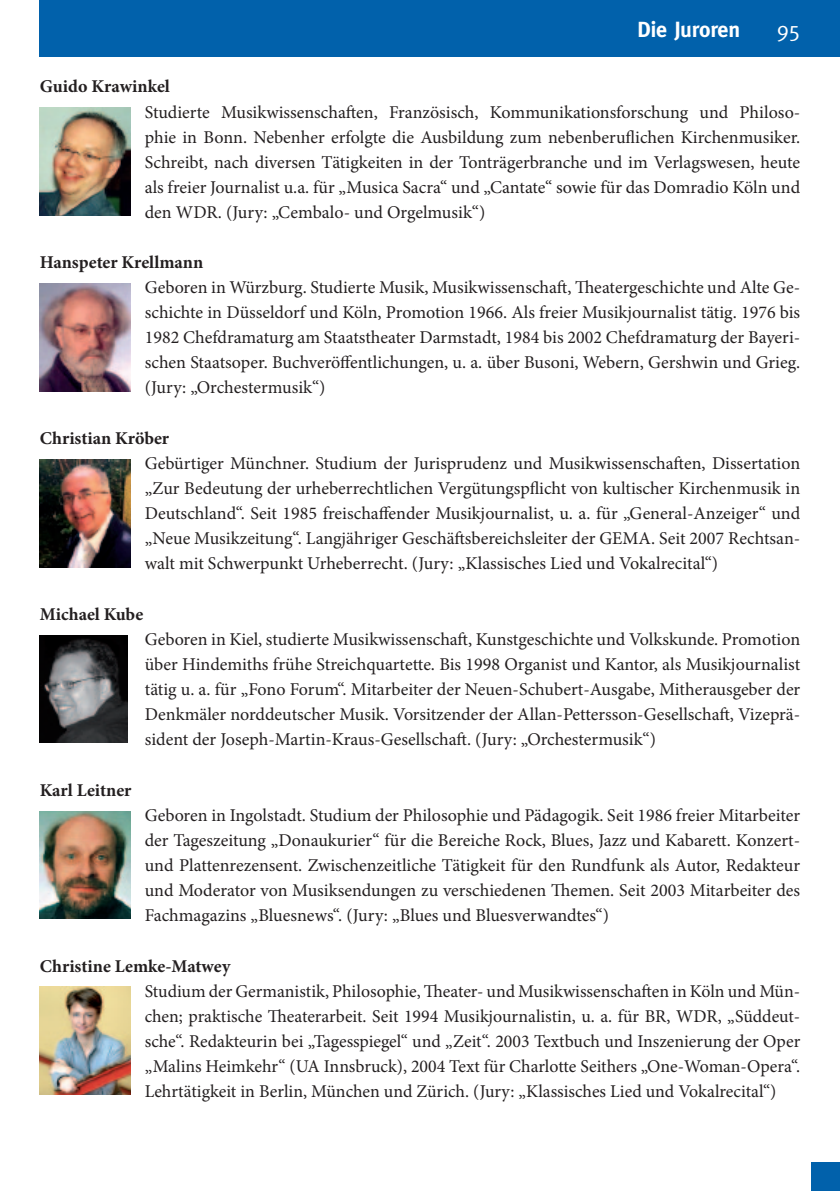
<style>
.page{position:relative;width:840px;height:1191px;background:#fff}
.page>*{position:absolute;margin:0;border:0;box-sizing:border-box;transform-origin:0 0}
.t1{font:700 22px "Meta";letter-spacing:-.005em;color:#fff}
.t2{font:22px "Meta";color:#fff}
.t3{font:18px/25px "Minion Pro";color:#231f20;text-align:justify}
.t4{font:700 18px "Minion Pro";color:#231f20}
</style>
<div class="page">
<div style="left:40px;top:0;width:799px;height:57px;background:#0161ab"></div>
<div style="left:811px;top:1162px;width:28px;height:29px;background:#0161ab"></div>
<img style="left:40px;top:108px;width:90px;height:107px">
<img style="left:40px;top:283px;width:90px;height:108px">
<img style="left:40px;top:459px;width:90px;height:108px">
<img style="left:40px;top:635px;width:88px;height:108px">
<img style="left:40px;top:811px;width:90px;height:107px">
<img style="left:40px;top:986px;width:90px;height:108px">
<p class="t1" style="left:637px;top:16px;width:104px">Die Juroren</p>
<p class="t2" style="left:776px;top:16px;width:25px">95</p>
<p class="t4" style="left:40px;top:74px;width:132px">Guido Krawinkel</p>
<p class="t3" style="left:145px;top:99px;width:656px">Studierte Musikwissenschaften, Französisch, Kommunikationsforschung und Philoso&shy;phie in Bonn. Nebenher erfolgte die Ausbildung zum nebenberuflichen Kirchenmusiker.<br>Schreibt, nach diversen Tätigkeiten in der Tonträgerbranche und im Verlagswesen, heute als freier Journalist u.a. für „Musica Sacra“ und „Cantate“ sowie für das Domradio Köln und den WDR. (Jury: „Cembalo- und Orgelmusik“)</p>
<p class="t4" style="left:40px;top:250px;width:165px">Hanspeter Krellmann</p>
<p class="t3" style="left:145px;top:275px;width:656px">Geboren in Würzburg. Studierte Musik, Musikwissenschaft, Theatergeschichte und Alte Ge&shy;schichte in Düsseldorf und Köln, Promotion 1966. Als freier Musikjournalist tätig. 1976 bis 1982 Chefdramaturg am Staatstheater Darmstadt, 1984 bis 2002 Chefdramaturg der Bayeri&shy;schen Staatsoper. Buchveröffentlichungen, u. a. über Busoni, Webern, Gershwin und Grieg. (Jury: „Orchestermusik“)</p>
<p class="t4" style="left:40px;top:426px;width:131px">Christian Kröber</p>
<p class="t3" style="left:145px;top:451px;width:656px">Gebürtiger Münchner. Studium der Jurisprudenz und Musikwissenschaften, Dissertation „Zur Bedeutung der urheberrechtlichen Vergütungspflicht von kultischer Kirchenmusik in Deutschland“. Seit 1985 freischaffender Musikjournalist, u. a. für „General-Anzeiger“ und „Neue Musikzeitung“. Langjähriger Geschäftsbereichsleiter der GEMA. Seit 2007 Rechtsan&shy;walt mit Schwerpunkt Urheberrecht. (Jury: „Klassisches Lied und Vokalrecital“)</p>
<p class="t4" style="left:40px;top:601px;width:105px">Michael Kube</p>
<p class="t3" style="left:145px;top:627px;width:656px">Geboren in Kiel, studierte Musikwissenschaft, Kunstgeschichte und Volkskunde. Promotion über Hindemiths frühe Streichquartette. Bis 1998 Organist und Kantor, als Musikjournalist tätig u. a. für „Fono Forum“. Mitarbeiter der Neuen-Schubert-Ausgabe, Mitherausgeber der Denkmäler norddeutscher Musik. Vorsitzender der Allan-Pettersson-Gesellschaft, Vizeprä&shy;sident der Joseph-Martin-Kraus-Gesellschaft. (Jury: „Orchestermusik“)</p>
<p class="t4" style="left:40px;top:777px;width:93px">Karl Leitner</p>
<p class="t3" style="left:145px;top:802px;width:656px">Geboren in Ingolstadt. Studium der Philosophie und Pädagogik. Seit 1986 freier Mitarbeiter der Tageszeitung „Donaukurier“ für die Bereiche Rock, Blues, Jazz und Kabarett. Konzert&shy;und Plattenrezensent. Zwischenzeitliche Tätigkeit für den Rundfunk als Autor, Redakteur und Moderator von Musiksendungen zu verschiedenen Themen. Seit 2003 Mitarbeiter des Fachmagazins „Bluesnews“. (Jury: „Blues und Bluesverwandtes“)</p>
<p class="t4" style="left:40px;top:953px;width:192px">Christine Lemke-Matwey</p>
<p class="t3" style="left:145px;top:978px;width:656px">Studium der Germanistik, Philosophie, Theater- und Musikwissenschaften in Köln und Mün&shy;chen; praktische Theaterarbeit. Seit 1994 Musikjournalistin, u. a. für BR, WDR, „Süddeut&shy;sche“. Redakteurin bei „Tagesspiegel“ und „Zeit“. 2003 Textbuch und Inszenierung der Oper „Malins Heimkehr“ (UA Innsbruck), 2004 Text für Charlotte Seithers „One-Woman-Opera“.<br>Lehrtätigkeit in Berlin, München und Zürich. (Jury: „Klassisches Lied und Vokalrecital“)</p>
</div>
